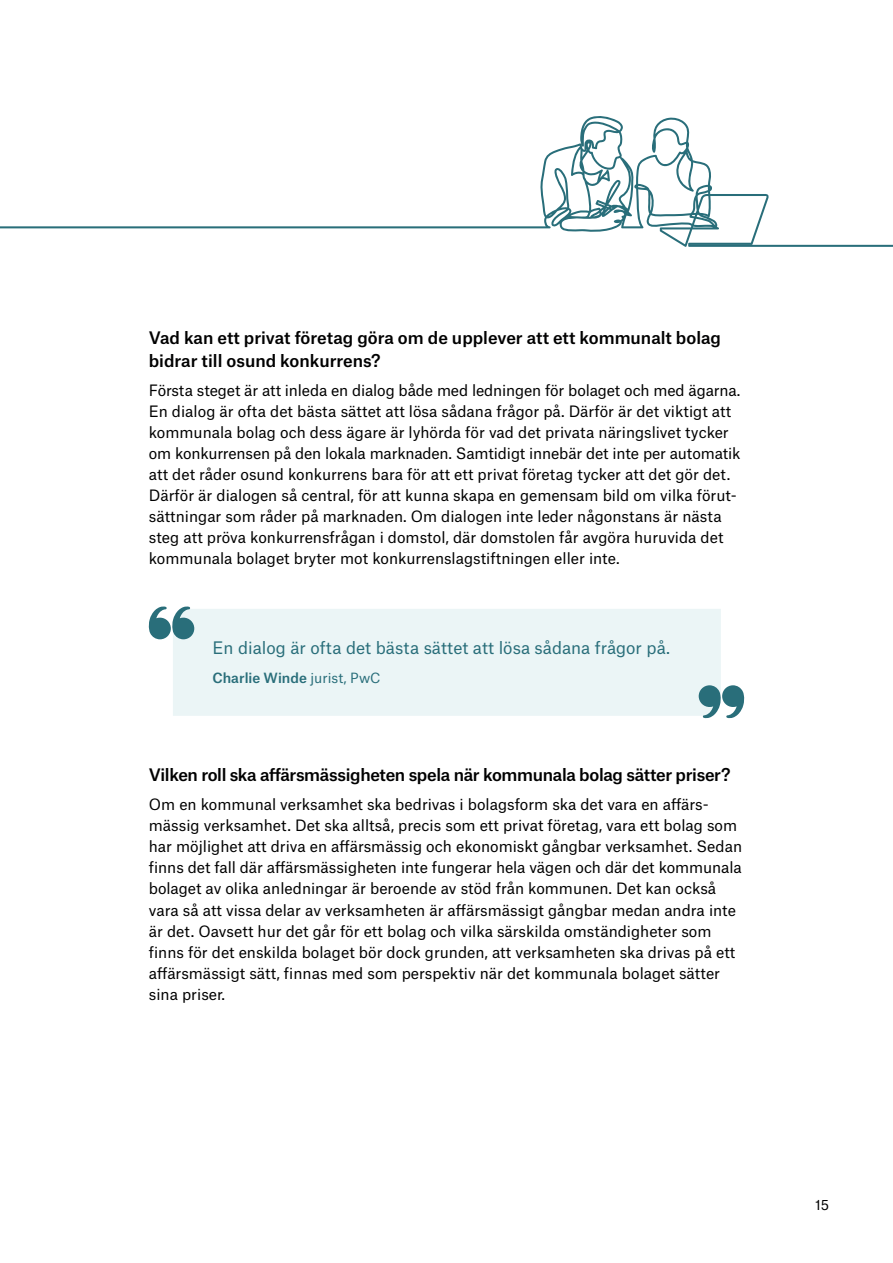
<style>
.page{position:relative;width:893px;height:1263px;background:#fff}
.page>*{position:absolute;margin:0;border:0;box-sizing:border-box;transform-origin:0 0}
.t1{font:500 16.5px/22.5px "Atlas Grotesk";letter-spacing:-.01em;color:#000001}
.Citat_ny{font:16.5px "Atlas Grotesk";color:#296e7a}
.t2{font:15px/21px "Atlas Grotesk";color:#000001}
.Citat_ny-2{font:500 13.5px "Atlas Grotesk";color:#296e7a}
.t3{font:13.5px "Atlas Grotesk";color:#000001}
.s1{font-weight:400}
</style>
<div class="page">
<svg style="left:0;top:116px;width:893px;height:131px"></svg>
<div style="left:173px;top:609px;width:548px;height:107px;background:#ebf5f6"></div>
<svg style="left:149px;top:606px;width:45px;height:33px"></svg>
<svg style="left:699px;top:685px;width:45px;height:33px"></svg>
<h2 class="t1" style="left:149px;top:325px;width:574px">Vad kan ett privat företag göra om de upplever att ett kommunalt bolag bidrar till osund konkurrens?</h2>
<p class="t2" style="left:149px;top:378px;width:593px">Första steget är att inleda en dialog både med ledningen för bolaget och med ägarna.<br>En dialog är ofta det bästa sättet att lösa sådana frågor på. Därför är det viktigt att kommunala bolag och dess ägare är lyhörda för vad det privata näringslivet tycker om konkurrensen på den lokala marknaden. Samtidigt innebär det inte per automatik att det råder osund konkurrens bara för att ett privat företag tycker att det gör det.<br>Därför är dialogen så central, för att kunna skapa en gemensam bild om vilka förut&shy;sättningar som råder på marknaden. Om dialogen inte leder någonstans är nästa steg att pröva konkurrensfrågan i domstol, där domstolen får avgöra huruvida det kommunala bolaget bryter mot konkurrenslagstiftningen eller inte.</p>
<p class="Citat_ny" style="left:213px;top:635px;width:459px">En dialog är ofta det bästa sättet att lösa sådana frågor på.</p>
<p class="Citat_ny-2" style="left:213px;top:667px;width:170px">Charlie Winde <span class="s1">jurist, PwC</span></p>
<h2 class="t1" style="left:149px;top:762px;width:583px">Vilken roll ska affärsmässigheten spela när kommunala bolag sätter priser?</h2>
<p class="t2" style="left:149px;top:793px;width:595px">Om en kommunal verksamhet ska bedrivas i bolagsform ska det vara en affärs&shy;mässig verksamhet. Det ska alltså, precis som ett privat företag, vara ett bolag som har möjlighet att driva en affärsmässig och ekonomiskt gångbar verksamhet. Sedan finns det fall där affärsmässigheten inte fungerar hela vägen och där det kommunala bolaget av olika anledningar är beroende av stöd från kommunen. Det kan också vara så att vissa delar av verksamheten är affärsmässigt gångbar medan andra inte är det. Oavsett hur det går för ett bolag och vilka särskilda omständigheter som finns för det enskilda bolaget bör dock grunden, att verksamheten ska drivas på ett affärsmässigt sätt, finnas med som perspektiv när det kommunala bolaget sätter sina priser.</p>
<p class="t3" style="left:815px;top:1194px;width:16px">15</p>
</div>
